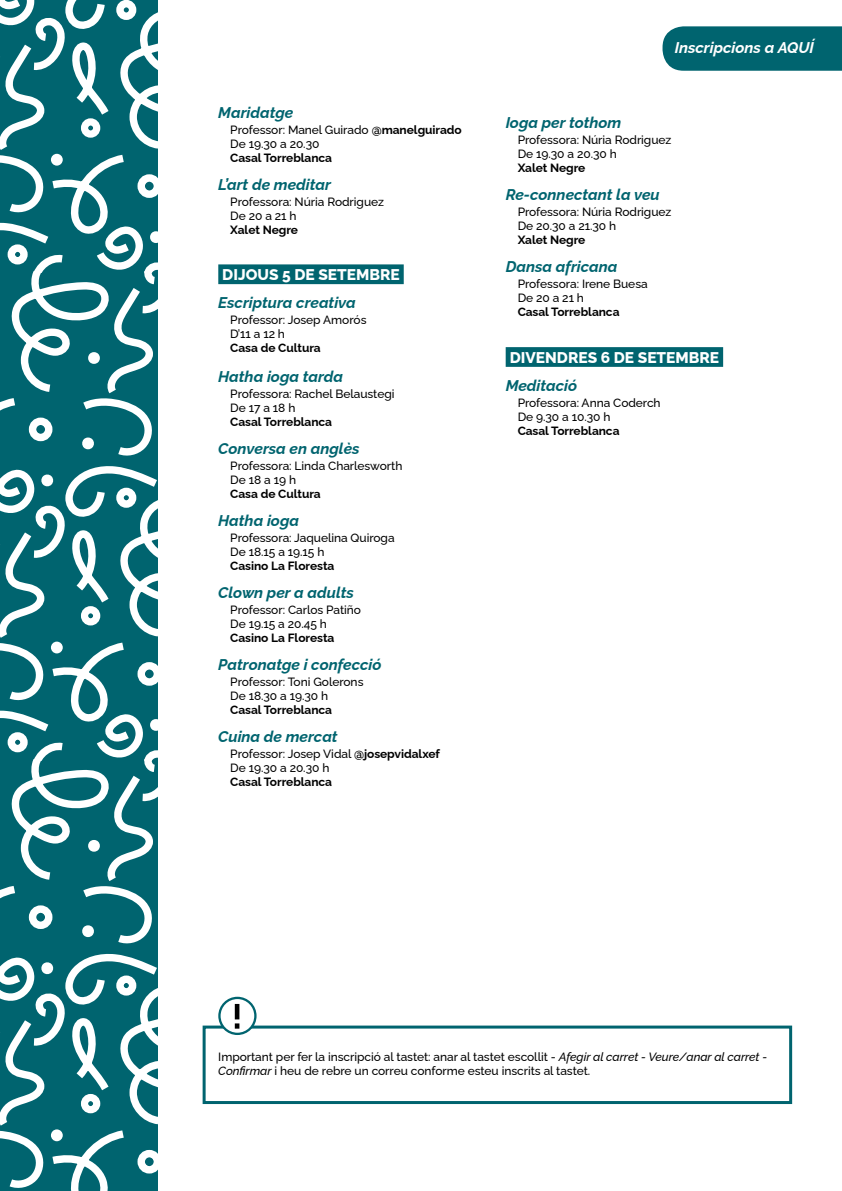
<style>
.page{position:relative;width:842px;height:1191px;background:#fff}
.page>*{position:absolute;margin:0;border:0;box-sizing:border-box;transform-origin:0 0}
.t1{font:italic 700 15.5px "Raleway";color:#00646f}
.t2{font:800 15.5px "Raleway";color:#fff}
.t3{font:italic 700 15.5px "Raleway";color:#fff}
.t4{font:500 12px/14px "Raleway";letter-spacing:-.005em;color:#000}
.t5{font:700 12px "Raleway";letter-spacing:-.005em;color:#000}
.s1{font-weight:700}
.s2{font-style:italic}
</style>
<div class="page">
<div style="left:218px;top:264px;width:186px;height:20px;background:#00646f"></div>
<svg style="left:662px;top:26px;width:180px;height:45px"></svg>
<div style="left:203px;top:1025px;width:589px;height:79px;border:3px solid #00646f"></div>
<div style="left:506px;top:347px;width:217px;height:20px;background:#00646f"></div>
<svg style="left:0;top:0;width:389px;height:1191px"></svg>
<p class="t1" style="left:218px;top:100px;width:77px">Maridatge</p>
<p class="t4" style="left:230px;top:121px;width:233px">Professor: Manel Guirado <span class="s1">@manelguirado<br></span>De 19.30 a 20.30</p>
<p class="t5" style="left:230px;top:148px;width:103px">Casal Torreblanca</p>
<p class="t1" style="left:218px;top:172px;width:114px">L’art de meditar</p>
<p class="t4" style="left:230px;top:193px;width:155px">Professora: Núria Rodriguez<br>De 20 a 21 h</p>
<p class="t5" style="left:230px;top:220px;width:69px">Xalet Negre</p>
<p class="t2" style="left:222px;top:262px;width:179px">DIJOUS 5 DE SETEMBRE</p>
<p class="t1" style="left:218px;top:290px;width:139px">Escriptura creativa</p>
<p class="t4" style="left:230px;top:311px;width:138px">Professor: Josep Amorós<br>D’11 a 12 h</p>
<p class="t5" style="left:230px;top:338px;width:92px">Casa de Cultura</p>
<p class="t1" style="left:218px;top:364px;width:126px">Hatha ioga tarda</p>
<p class="t4" style="left:230px;top:385px;width:166px">Professora: Rachel Belaustegi<br>De 17 a 18 h</p>
<p class="t5" style="left:230px;top:412px;width:103px">Casal Torreblanca</p>
<p class="t1" style="left:218px;top:436px;width:143px">Conversa en anglès</p>
<p class="t4" style="left:230px;top:457px;width:174px">Professora: Linda Charlesworth<br>De 18 a 19 h</p>
<p class="t5" style="left:230px;top:484px;width:92px">Casa de Cultura</p>
<p class="t1" style="left:218px;top:508px;width:82px">Hatha ioga</p>
<p class="t4" style="left:230px;top:529px;width:166px">Professora: Jaquelina Quiroga<br>De 18.15 a 19.15 h</p>
<p class="t5" style="left:230px;top:556px;width:106px">Casino La Floresta</p>
<p class="t1" style="left:218px;top:580px;width:137px">Clown per a adults</p>
<p class="t4" style="left:230px;top:601px;width:132px">Professor: Carlos Patiño<br>De 19.15 a 20.45 h</p>
<p class="t5" style="left:230px;top:628px;width:106px">Casino La Floresta</p>
<p class="t1" style="left:218px;top:652px;width:165px">Patronatge i confecció</p>
<p class="t4" style="left:230px;top:673px;width:135px">Professor: Toni Golerons<br>De 18.30 a 19.30 h</p>
<p class="t5" style="left:230px;top:700px;width:103px">Casal Torreblanca</p>
<p class="t1" style="left:218px;top:724px;width:121px">Cuina de mercat</p>
<p class="t4" style="left:230px;top:745px;width:211px">Professor: Josep Vidal <span class="s1">@josepvidalxef<br></span>De 19.30 a 20.30 h</p>
<p class="t5" style="left:230px;top:772px;width:103px">Casal Torreblanca</p>
<p class="t3" style="left:675px;top:35px;width:141px">Inscripcions a AQUÍ</p>
<p class="t1" style="left:506px;top:110px;width:117px">Ioga per tothom</p>
<p class="t4" style="left:518px;top:132px;width:155px">Professora: Núria Rodriguez<br>De 19.30 a 20.30 h</p>
<p class="t5" style="left:518px;top:158px;width:69px">Xalet Negre</p>
<p class="t1" style="left:506px;top:182px;width:156px">Re-connectant la veu</p>
<p class="t4" style="left:518px;top:204px;width:155px">Professora: Núria Rodriguez<br>De 20.30 a 21.30 h</p>
<p class="t5" style="left:518px;top:230px;width:69px">Xalet Negre</p>
<p class="t1" style="left:506px;top:254px;width:113px">Dansa africana</p>
<p class="t4" style="left:518px;top:276px;width:132px">Professora: Irene Buesa<br>De 20 a 21 h</p>
<p class="t5" style="left:518px;top:302px;width:103px">Casal Torreblanca</p>
<p class="t2" style="left:510px;top:345px;width:211px">DIVENDRES 6 DE SETEMBRE</p>
<p class="t1" style="left:506px;top:373px;width:73px">Meditació</p>
<p class="t4" style="left:518px;top:394px;width:145px">Professora: Anna Coderch<br>De 9.30 a 10.30 h</p>
<p class="t5" style="left:518px;top:421px;width:103px">Casal Torreblanca</p>
<p class="t4" style="left:218px;top:1048px;width:550px">Important per fer la inscripció al tastet: anar al tastet escollit - <span class="s2">Afegir al carret - Veure/anar al carret -<br>Confirmar</span> i heu de rebre un correu conforme esteu inscrits al tastet.</p>
</div>
